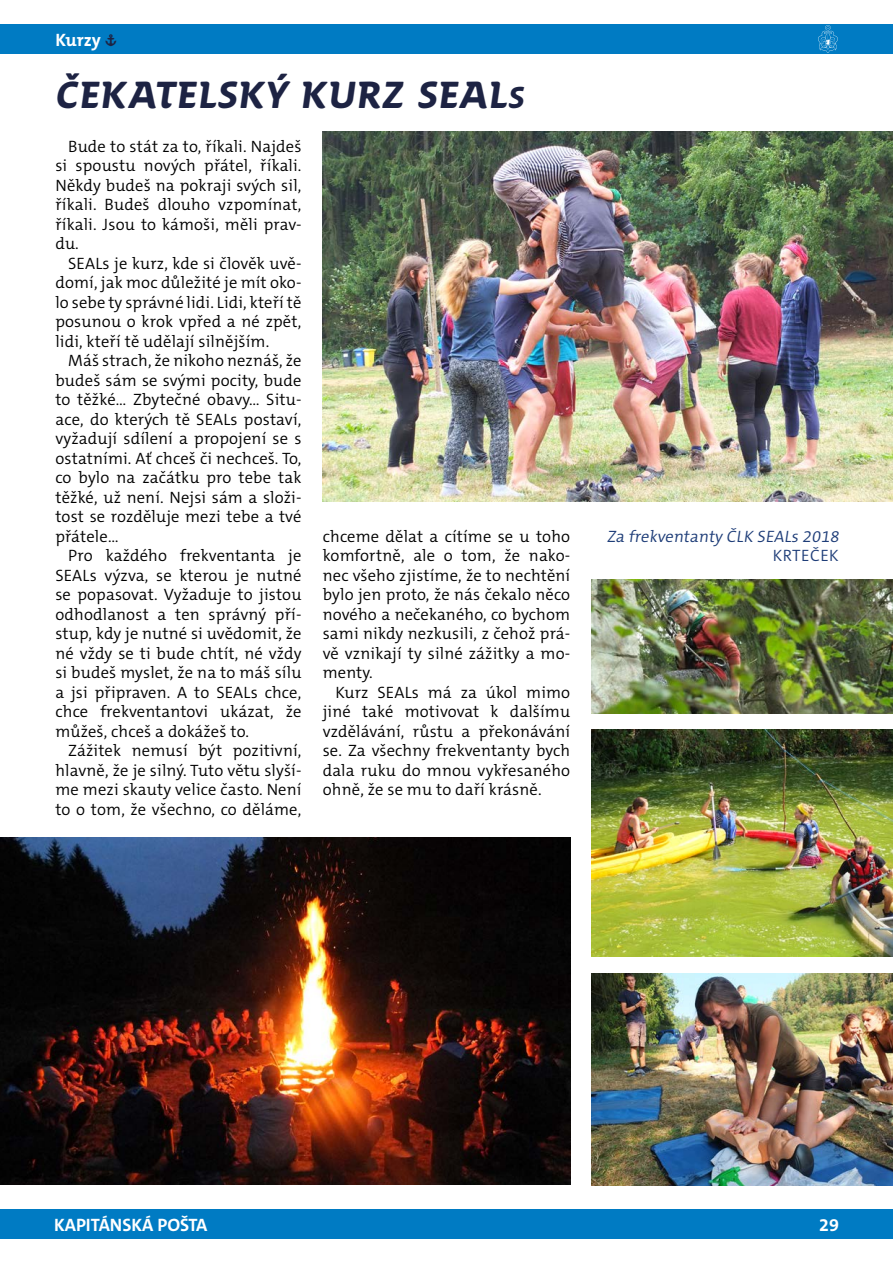
<style>
.page{position:relative;width:893px;height:1263px;background:#fff}
.page>*{position:absolute;margin:0;border:0;box-sizing:border-box;transform-origin:0 0}
.t1{font:700 37.5px "SKAUT";color:#1d2343}
.t2{font:700 18px "The Mix C5";color:#fff}
.t3{font:300 16.5px/19.5px "The Mix C5";letter-spacing:.01em;color:#000;text-align:justify}
.t4{font:300 16.5px/19.5px "The Mix C5";letter-spacing:.03em;color:#1e3d78;text-align:right}
.s1{font-family:"SKAUT";font-size:16.5px;color:#1d2343}
.s2{font-size:30px}
</style>
<div class="page">
<div style="left:0;top:1209px;width:893px;height:30px;background:#007bc3"></div>
<div style="left:0;top:24px;width:893px;height:30px;background:#007bc3"></div>
<svg style="left:818px;top:25px;width:20px;height:28px"></svg>
<img style="left:323px;top:132px;width:570px;height:370px">
<img style="left:0;top:838px;width:570px;height:347px">
<img style="left:591px;top:974px;width:302px;height:211px">
<img style="left:591px;top:729px;width:302px;height:227px">
<img style="left:591px;top:580px;width:302px;height:133px">
<p class="t2" style="left:55px;top:28px;width:63px">Kurzy <span class="s1">»</span></p>
<h1 class="t1" style="left:54px;top:72px;width:476px">ČEKATELSKÝ KURZ SEAL<span class="s2">s</span></h1>
<p class="t3" style="left:55px;top:136px;width:248px;text-indent:13px">Bude to stát za to, říkali. Najdeš si spoustu nových přátel, říkali.<br>Někdy budeš na pokraji svých sil, říkali. Budeš dlouho vzpomínat, říkali. Jsou to kámoši, měli prav&shy;du.</p>
<p class="t3" style="left:55px;top:253px;width:248px;text-indent:13px">SEALs je kurz, kde si člověk uvě&shy;domí, jak moc důležité je mít oko&shy;lo sebe ty správné lidi. Lidi, kteří tě posunou o krok vpřed a né zpět, lidi, kteří tě udělají silnějším.</p>
<p class="t3" style="left:55px;top:351px;width:248px;text-indent:13px">Máš strach, že nikoho neznáš, že budeš sám se svými pocity, bude to těžké… Zbytečné obavy… Situ&shy;ace, do kterých tě SEALs postaví, vyžadují sdílení a propojení se s ostatními. Ať chceš či nechceš. To, co bylo na začátku pro tebe tak těžké, už není. Nejsi sám a složi&shy;tost se rozděluje mezi tebe a tvé přátele…</p>
<p class="t3" style="left:55px;top:546px;width:248px;text-indent:13px">Pro každého frekventanta je SEALs výzva, se kterou je nutné se popasovat. Vyžaduje to jistou odhodlanost a ten správný pří&shy;stup, kdy je nutné si uvědomit, že né vždy se ti bude chtít, né vždy si budeš myslet, že na to máš sílu a jsi připraven. A to SEALs chce, chce frekventantovi ukázat, že můžeš, chceš a dokážeš to.</p>
<p class="t3" style="left:55px;top:741px;width:248px;text-indent:13px">Zážitek nemusí být pozitivní, hlavně, že je silný. Tuto větu slyší&shy;me mezi skauty velice často. Není to o tom, že všechno, co děláme,</p>
<p class="t3" style="left:323px;top:526px;width:249px">chceme dělat a cítíme se u toho komfortně, ale o tom, že nako&shy;nec všeho zjistíme, že to nechtění bylo jen proto, že nás čekalo něco nového a nečekaného, co bychom sami nikdy nezkusili, z čehož prá&shy;vě vznikají ty silné zážitky a mo&shy;menty.</p>
<p class="t3" style="left:323px;top:682px;width:249px;text-indent:13px">Kurz SEALs má za úkol mimo jiné také motivovat k dalšímu vzdělávání, růstu a překonávání se. Za všechny frekventanty bych dala ruku do mnou vykřesaného ohně, že se mu to daří krásně.</p>
<p class="t4" style="left:607px;top:526px;width:237px">Za frekventanty ČLK SEALs 2018<br>KRTEČEK</p>
<p class="t2" style="left:54px;top:1213px;width:155px">KAPITÁNSKÁ POŠTA</p>
<p class="t2" style="left:819px;top:1213px;width:21px">29</p>
</div>
